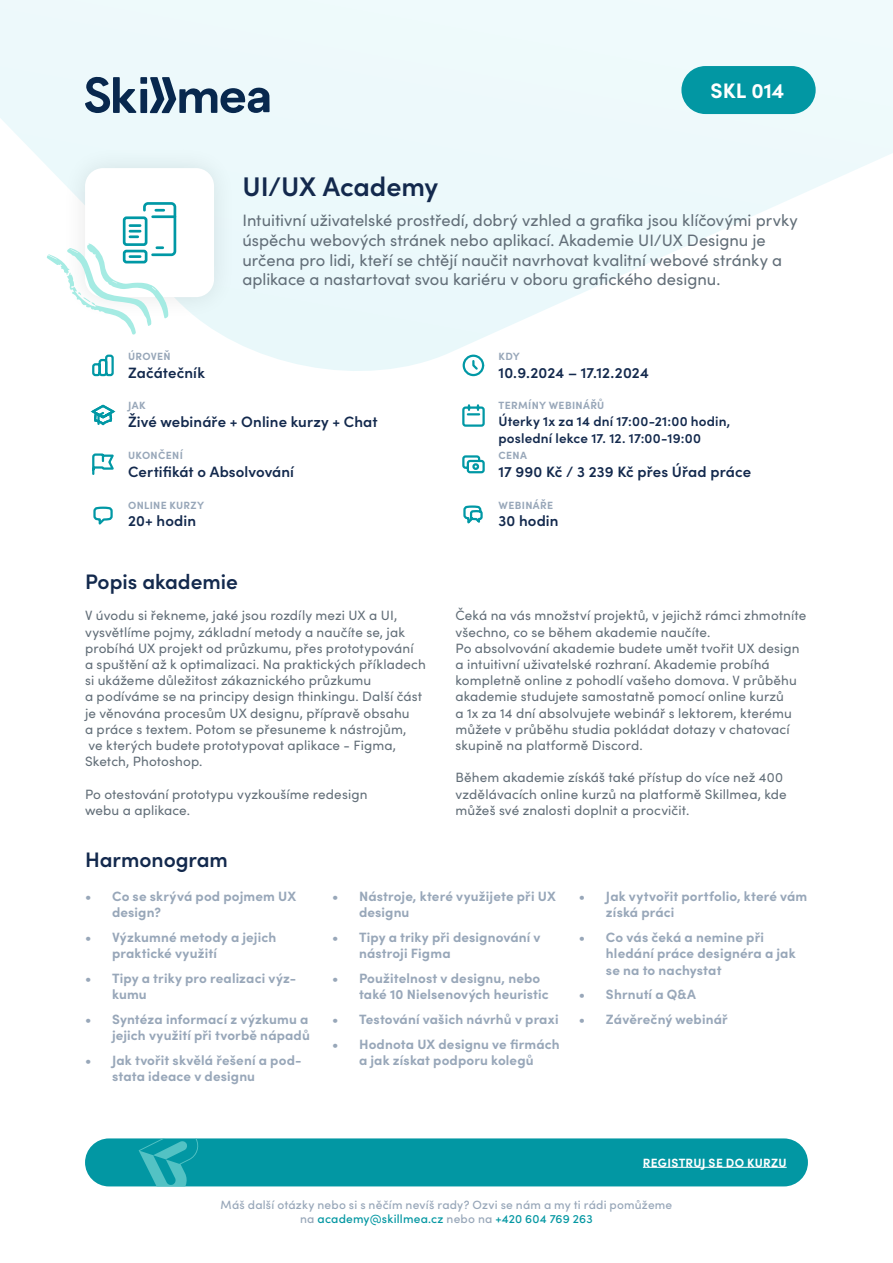
<style>
.page{position:relative;width:893px;height:1263px;background:#fff}
.page>*{position:absolute;margin:0;border:0;box-sizing:border-box;transform-origin:0 0}
.t1{font:600 27px "Sofia Pro";letter-spacing:-.005em;color:#13294d}
.t2{font:600 21px "Sofia Pro";color:#13294d}
.t3{font:700 21px "Sofia Pro";color:#fff}
.t4{font:16.5px/19.8px "Sofia Pro";color:#626e78}
.t5{font:600 15px "Sofia Pro";letter-spacing:.005em;color:#13294d}
.t6{font:13.5px/16.2px "Sofia Pro";letter-spacing:.01em;color:#626e78}
.t7{font:700 13.5px/16.2px "Sofia Pro";letter-spacing:.01em;color:#98a7b9}
.t8{font:600 13.5px/16.2px "Sofia Pro";letter-spacing:.01em;color:#13294d}
.t9{font:500 12px/14.4px "Sofia Pro";letter-spacing:.015em;color:#98a7b9;text-align:center}
.t10{font:700 12px "Sofia Pro";letter-spacing:.025em;color:#fff}
.t11{font:700 10.5px "Sofia Pro";letter-spacing:.03em;color:#98a7b9}
.s1{color:#0497a2}
</style>
<div class="page">
<svg style="left:0;top:0;width:893px;height:371px"></svg>
<svg style="left:85px;top:77px;width:185px;height:36px;background:#869bad"></svg>
<div style="left:85px;top:1138px;width:723px;height:48px;background:#0297a3;border-radius:24px"></div>
<svg style="left:139px;top:1138px;width:61px;height:48px"></svg>
<div style="left:61px;top:144px;width:177px;height:177px;background:#e9f7f9"></div>
<div style="left:85px;top:168px;width:129px;height:129px;background:#fff;border-radius:18px"></div>
<svg style="left:47px;top:201px;width:131px;height:134px"></svg>
<hr style="left:643px;top:1167px;width:144px;height:1px;background:#fff">
<div style="left:681px;top:66px;width:135px;height:48px;background:#0297a3;border-radius:24px"></div>
<svg style="left:91px;top:353px;width:24px;height:24px"></svg>
<svg style="left:461px;top:353px;width:24px;height:24px"></svg>
<svg style="left:90px;top:404px;width:26px;height:22px"></svg>
<svg style="left:462px;top:404px;width:23px;height:23px"></svg>
<svg style="left:92px;top:453px;width:22px;height:22px"></svg>
<svg style="left:462px;top:455px;width:23px;height:19px"></svg>
<svg style="left:93px;top:506px;width:20px;height:19px"></svg>
<svg style="left:463px;top:505px;width:20px;height:19px"></svg>
<h1 class="t1" style="left:242px;top:166px;width:197px">UI/UX Academy</h1>
<h2 class="t3" style="left:710px;top:74px;width:75px">SKL 014</h2>
<p class="t11" style="left:128px;top:348px;width:44px">ÚROVEŇ</p>
<p class="t5" style="left:128px;top:361px;width:79px">Začátečník</p>
<p class="t4" style="left:242px;top:209px;width:557px">Intuitivní uživatelské prostředí, dobrý vzhled a grafika jsou klíčovými prvky úspěchu webových stránek nebo aplikací. Akademie UI/UX Designu je určena pro lidi, kteří se chtějí naučit navrhovat kvalitní webové stránky a aplikace a nastartovat svou kariéru v oboru grafického designu.</p>
<p class="t11" style="left:499px;top:348px;width:23px">KDY</p>
<p class="t5" style="left:499px;top:361px;width:152px">10.9.2024 – 17.12.2024</p>
<p class="t11" style="left:128px;top:397px;width:19px">JAK</p>
<p class="t5" style="left:128px;top:411px;width:251px">Živé webináře + Online kurzy + Chat</p>
<p class="t11" style="left:128px;top:447px;width:56px">UKONČENÍ</p>
<p class="t5" style="left:128px;top:460px;width:167px">Certifikát o Absolvování</p>
<p class="t11" style="left:128px;top:497px;width:78px">ONLINE KURZY</p>
<p class="t5" style="left:128px;top:509px;width:69px">20+ hodin</p>
<h2 class="t2" style="left:85px;top:565px;width:154px">Popis akademie</h2>
<p class="t6" style="left:85px;top:607px;width:342px">V úvodu si řekneme, jaké jsou rozdíly mezi UX a UI, vysvětlíme pojmy, základní metody a naučíte se, jak probíhá UX projekt od průzkumu, přes prototypování<br>a spuštění až k optimalizaci. Na praktických příkladech si ukážeme důležitost zákaznického průzkumu<br>a podíváme se na principy design thinkingu. Další část je věnována procesům UX designu, přípravě obsahu<br>a práce s textem. Potom se přesuneme k nástrojům,<br>ve kterých budete prototypovat aplikace - Figma, Sketch, Photoshop.</p>
<p class="t6" style="left:85px;top:785px;width:284px">Po otestování prototypu vyzkoušíme redesign webu a aplikace.</p>
<h2 class="t2" style="left:85px;top:843px;width:144px">Harmonogram</h2>
<p class="t11" style="left:499px;top:397px;width:107px">TERMÍNY WEBINÁŘŮ</p>
<p class="t8" style="left:499px;top:413px;width:233px">Úterky 1x za 14 dní 17:00-21:00 hodin, poslední lekce 17. 12. 17:00-19:00</p>
<p class="t11" style="left:499px;top:447px;width:30px">CENA</p>
<p class="t5" style="left:499px;top:460px;width:254px">17 990 Kč / 3 239 Kč přes Úřad práce</p>
<p class="t11" style="left:499px;top:497px;width:56px">WEBINÁŘE</p>
<p class="t5" style="left:499px;top:509px;width:61px">30 hodin</p>
<p class="t6" style="left:455px;top:607px;width:352px">Čeká na vás množství projektů, v jejichž rámci zhmotníte všechno, co se během akademie naučíte.<br>Po absolvování akademie budete umět tvořit UX design a intuitivní uživatelské rozhraní. Akademie probíhá kompletně online z pohodlí vašeho domova. V průběhu akademie studujete samostatně pomocí online kurzů<br>a 1x za 14 dní absolvujete webinář s lektorem, kterému můžete v průběhu studia pokládat dotazy v chatovací skupině na platformě Discord.</p>
<p class="t6" style="left:455px;top:769px;width:333px">Během akademie získáš také přístup do více než 400 vzdělávacích online kurzů na platformě Skillmea, kde můžeš své znalosti doplnit a procvičit.</p>
<p class="t7" style="left:112px;top:887px;width:186px;text-indent:-27px">• Co se skrývá pod pojmem UX design?</p>
<p class="t7" style="left:112px;top:928px;width:166px;text-indent:-27px">• Výzkumné metody a jejich praktické využití</p>
<p class="t7" style="left:112px;top:969px;width:186px;text-indent:-27px">• Tipy a triky pro realizaci výz&shy;kumu</p>
<p class="t7" style="left:85px;top:1010px;width:226px;text-align:right">• Syntéza informací z výzkumu a jejich využití při tvorbě nápadů</p>
<p class="t7" style="left:112px;top:1051px;width:191px;text-indent:-27px">• Jak tvořit skvělá řešení a pod&shy;stata ideace v designu</p>
<p class="t7" style="left:359px;top:887px;width:198px;text-indent:-27px">• Nástroje, které využijete při UX designu</p>
<p class="t7" style="left:359px;top:928px;width:183px;text-indent:-27px">• Tipy a triky při designování v nástroji Figma</p>
<p class="t7" style="left:359px;top:969px;width:191px;text-indent:-27px">• Použitelnost v designu, nebo také 10 Nielsenových heuristic</p>
<p class="t7" style="left:332px;top:1010px;width:228px">• Testování vašich návrhů v praxi</p>
<p class="t7" style="left:332px;top:1035px;width:229px;text-align:center">• Hodnota UX designu ve firmách a jak získat podporu kolegů</p>
<p class="t7" style="left:606px;top:887px;width:203px;text-indent:-27px">• Jak vytvořit portfolio, které vám získá práci</p>
<p class="t7" style="left:606px;top:928px;width:191px;text-indent:-27px">• Co vás čeká a nemine při hledání práce designéra a jak se na to nachystat</p>
<p class="t7" style="left:579px;top:985px;width:118px">• Shrnutí a Q&amp;A</p>
<p class="t7" style="left:579px;top:1010px;width:150px">• Závěrečný webinář</p>
<p class="t10" style="left:643px;top:1153px;width:145px">REGISTRUJ SE DO KURZU</p>
<p class="t9" style="left:221px;top:1197px;width:453px">Máš další otázky nebo si s něčím nevíš rady? Ozvi se nám a my ti rádi pomůžeme na <span class="s1">academy@skillmea.cz</span> nebo na <span class="s1">+420 604 769 263</span></p>
</div>
